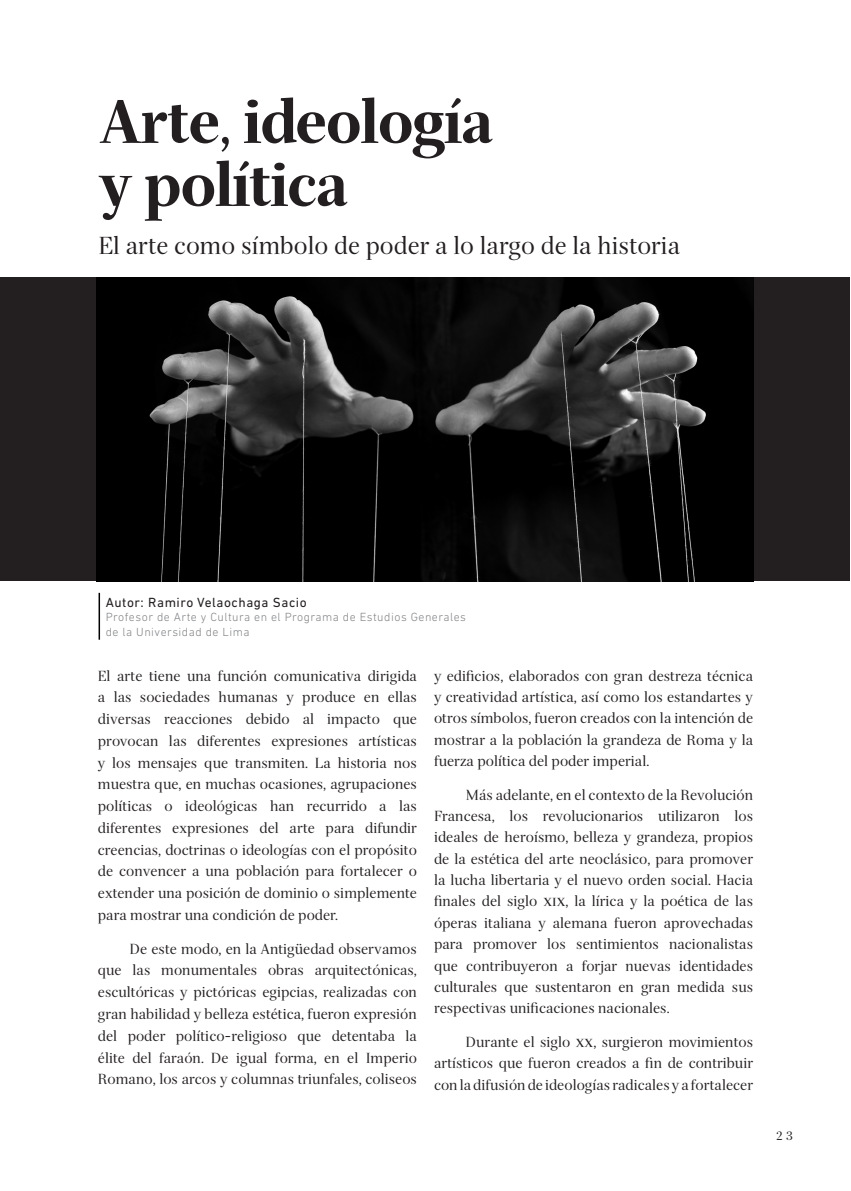
<style>
.page{position:relative;width:851px;height:1191px;background:#fff}
.page>*{position:absolute;margin:0;border:0;box-sizing:border-box;transform-origin:0 0}
.Titular{font:900 60px "Serif 72 Beta";letter-spacing:-.02em;color:#231f20}
.t1{font:24px "Serif 72 Beta";color:#231f20}
.t2{font:14.25px/21.8px "Serif 72 Beta";color:#231f20;text-align:justify}
.t3{font:13.5px "DIN Next LT Pro";letter-spacing:.04em;color:#231f20}
.t4{font:300 12px/14.4px "DIN Next LT Pro";letter-spacing:.04em;color:#808285}
.t5{font:12px "Serif 72 Beta";color:#231f20}
</style>
<div class="page">
<div style="left:0;top:277px;width:849px;height:304px;background:#231f20"></div>
<hr style="left:98px;top:593px;width:2px;height:46px;background:#010101">
<img style="left:96px;top:277px;width:657px;height:304px">
<p class="Titular" style="left:98px;top:85px;width:396px">Arte, ideología</p>
<p class="Titular" style="left:98px;top:148px;width:251px">y política</p>
<p class="t1" style="left:98px;top:231px;width:583px">El arte como símbolo de poder a lo largo de la historia</p>
<p class="t3" style="left:106px;top:594px;width:202px">Autor: Ramiro Velaochaga Sacio</p>
<p class="t4" style="left:106px;top:610px;width:362px">Profesor de Arte y Cultura en el Programa de Estudios Generales de la Universidad de Lima</p>
<p class="t2" style="left:98px;top:665px;width:320px">El arte tiene una función comunicativa dirigida a las sociedades humanas y produce en ellas diversas reacciones debido al impacto que provocan las diferentes expresiones artísticas y los mensajes que transmiten. La historia nos muestra que, en muchas ocasiones, agrupaciones políticas o ideológicas han recurrido a las diferentes expresiones del arte para difundir creencias, doctrinas o ideologías con el propósito de convencer a una población para fortalecer o extender una posición de dominio o simplemente para mostrar una condición de poder.</p>
<p class="t2" style="left:98px;top:938px;width:320px;text-indent:32px">De este modo, en la Antigüedad observamos que las monumentales obras arquitectónicas, escultóricas y pictóricas egipcias, realizadas con gran habilidad y belleza estética, fueron expresión del poder político-religioso que detentaba la élite del faraón. De igual forma, en el Imperio Romano, los arcos y columnas triunfales, coliseos</p>
<p class="t2" style="left:434px;top:665px;width:320px;line-height:21.3px">y edificios, elaborados con gran destreza técnica y creatividad artística, así como los estandartes y otros símbolos, fueron creados con la intención de mostrar a la población la grandeza de Roma y la fuerza política del poder imperial.</p>
<p class="t2" style="left:434px;top:784px;width:320px;text-indent:32px">Más adelante, en el contexto de la Revolución Francesa, los revolucionarios utilizaron los ideales de heroísmo, belleza y grandeza, propios de la estética del arte neoclásico, para promover la lucha libertaria y el nuevo orden social. Hacia finales del siglo xix, la lírica y la poética de las óperas italiana y alemana fueron aprovechadas para promover los sentimientos nacionalistas que contribuyeron a forjar nuevas identidades culturales que sustentaron en gran medida sus respectivas unificaciones nacionales.</p>
<p class="t2" style="left:434px;top:1031px;width:320px;line-height:21.3px;text-indent:32px">Durante el siglo xx, surgieron movimientos artísticos que fueron creados a fin de contribuir con la difusión de ideologías radicales y a fortalecer</p>
<p class="t5" style="left:776px;top:1129px;width:18px">2 3</p>
</div>
